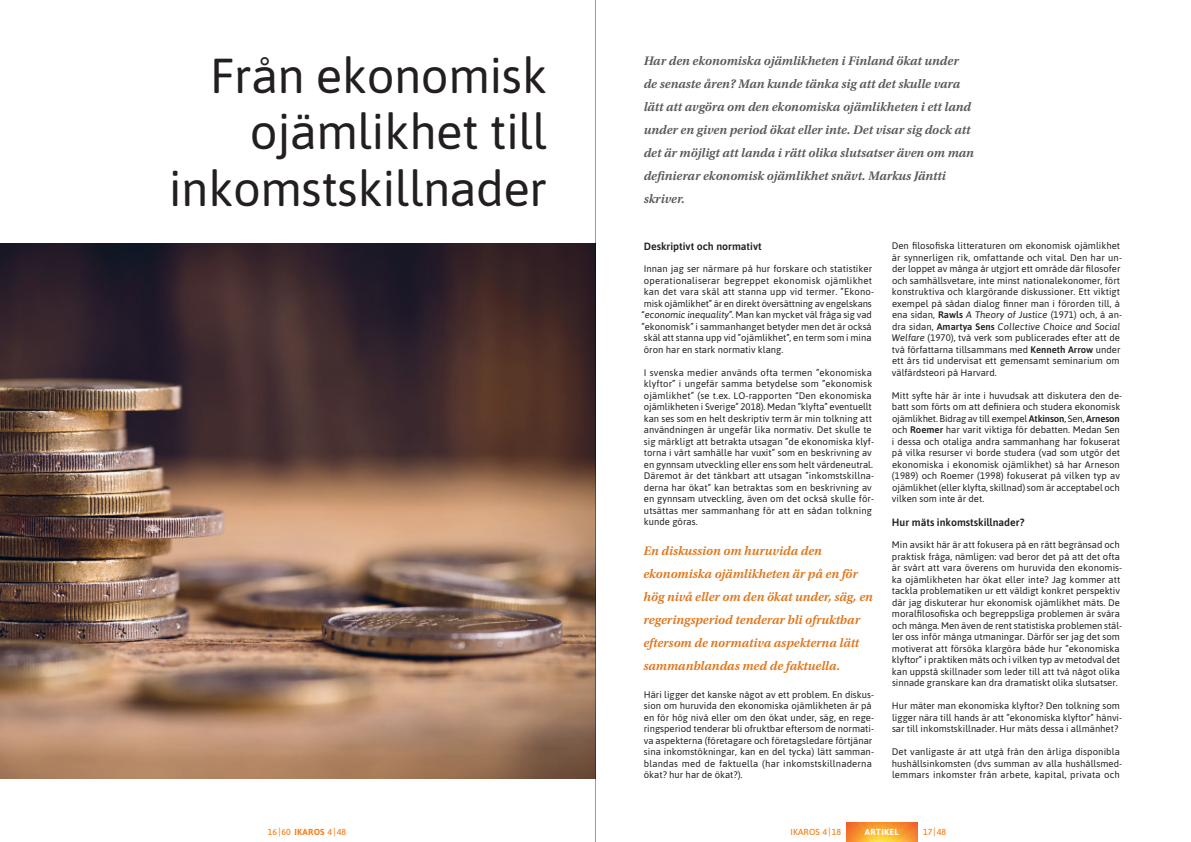
<style>
.page{position:relative;width:1191px;height:842px;background:#fff}
.page>*{position:absolute;margin:0;border:0;box-sizing:border-box;transform-origin:0 0}
.Rubrik{font:49px/56.3px "Asap";letter-spacing:-.01em;color:#231f20;text-align:right}
.ingress{font:italic 600 13px/23px "Utopia Std";color:#58595b}
.citat{font:italic 600 13px/23px "Utopia Std";color:#df771c}
.mellanrubrik{font:600 10.5px "Asap";color:#231f20}
.brödtext{font:9.5px/11.5px "Asap";color:#231f20}
.t1{font:700 8.8px "Asap";letter-spacing:.035em;color:#f5821f}
.t2{font:500 8.8px "Asap";letter-spacing:.01em;color:#f5821f}
.t3{font:700 8.7px "Asap";letter-spacing:.035em;color:#fff}
.s1{font-style:italic}
.s2{font-weight:600}
.s3{font-weight:500}
.s4{font-weight:500;font-size:9.6px}
.s5{font-weight:500;font-size:8.7px}
.s6{font-size:8.7px}
.s7{font-size:9.6px}
</style>
<div class="page">
<img style="left:0;top:243px;width:595px;height:536px">
<img style="left:846px;top:822px;width:71px;height:20px">
<hr style="left:595px;top:0;width:1px;height:842px;background:#231f20">
<p class="Rubrik" style="left:169px;top:45px;width:380px">Från ekonomisk ojämlikhet till inkomstskillnader</p>
<p class="ingress" style="left:643px;top:50px;width:332px">Har den ekonomiska ojämlikheten i Finland ökat under de senaste åren? Man kunde tänka sig att det skulle vara lätt att avgöra om den ekonomiska ojämlikheten i ett land under en given period ökat eller inte. Det visar sig dock att det är möjligt att landa i rätt olika slutsatser även om man definierar ekonomisk ojämlikhet snävt. Markus Jäntti skriver.</p>
<p class="mellanrubrik" style="left:644px;top:239px;width:119px">Deskriptivt och normativt</p>
<p class="brödtext" style="left:641px;top:263px;width:234px">Innan jag ser närmare på hur forskare och statistiker operationaliserar begreppet ekonomisk ojämlikhet kan det vara skäl att stanna upp vid termer. ”Ekono&shy;misk ojämlikhet” är en direkt översättning av engelskans “<span class="s1">economic inequality</span>”. Man kan mycket väl fråga sig vad ”ekonomisk” i sammanhanget betyder men det är också skäl att stanna upp vid ”ojämlikhet”, en term som i mina öron har en stark normativ klang.</p>
<p class="brödtext" style="left:643px;top:366px;width:232px">I svenska medier används ofta termen ”ekonomiska klyftor” i ungefär samma betydelse som ”ekonomisk ojämlikhet” (se t.ex. LO-rapporten “Den ekonomiska ojämlikheten i Sverige” 2018). Medan ”klyfta” eventuellt kan ses som en helt deskriptiv term är min tolkning att användningen är ungefär lika normativ. Det skulle te sig märkligt att betrakta utsagan ”de ekonomiska klyf&shy;torna i vårt samhälle har vuxit” som en beskrivning av en gynnsam utveckling eller ens som helt värdeneutral.<br>Däremot är det tänkbart att utsagan ”inkomstskillna&shy;derna har ökat” kan betraktas som en beskrivning av en gynnsam utveckling, även om det också skulle för&shy;utsättas mer sammanhang för att en sådan tolkning kunde göras.</p>
<p class="citat" style="left:643px;top:540px;width:231px">En diskussion om huruvida den ekonomiska ojämlikheten är på en för hög nivå eller om den ökat under, säg, en regeringsperiod tenderar bli ofruktbar eftersom de normativa aspekterna lätt sammanblandas med de faktuella.</p>
<p class="brödtext" style="left:643px;top:688px;width:232px">Häri ligger det kanske något av ett problem. En diskus&shy;sion om huruvida den ekonomiska ojämlikheten är på en för hög nivå eller om den ökat under, säg, en rege&shy;ringsperiod tenderar bli ofruktbar eftersom de normati&shy;va aspekterna (företagare och företagsledare förtjänar sina inkomstökningar, kan en del tycka) lätt samman&shy;blandas med de faktuella (har inkomstskillnaderna ökat? hur har de ökat?).</p>
<p class="brödtext" style="left:892px;top:240px;width:232px">Den filosofiska litteraturen om ekonomisk ojämlikhet är synnerligen rik, omfattande och vital. Den har un&shy;der loppet av många år utgjort ett område där filosofer och samhällsvetare, inte minst nationalekonomer, fört konstruktiva och klargörande diskussioner. Ett viktigt exempel på sådan dialog finner man i förorden till, å ena sidan, <span class="s2">Rawls</span> <span class="s1">A Theory of Justice</span> (1971) och, å an&shy;dra sidan, <span class="s2">Amartya Sens</span> <span class="s1">Collective Choice and Social Welfare</span> (1970), två verk som publicerades efter att de två författarna tillsammans med <span class="s2">Kenneth Arrow</span> under ett års tid undervisat ett gemensamt seminarium om välfärdsteori på Harvard.</p>
<p class="brödtext" style="left:892px;top:389px;width:232px">Mitt syfte här är inte i huvudsak att diskutera den de&shy;batt som förts om att definiera och studera ekonomisk ojämlikhet. Bidrag av till exempel <span class="s2">Atkinson</span>, Sen, <span class="s2">Arneson </span>och <span class="s2">Roemer</span> har varit viktiga för debatten. Medan Sen i dessa och otaliga andra sammanhang har fokuserat på vilka resurser vi borde studera (vad som utgör det ekonomiska i ekonomisk ojämlikhet) så har Arneson (1989) och Roemer (1998) fokuserat på vilken typ av ojämlikhet (eller klyfta, skillnad) som är acceptabel och vilken som inte är det.</p>
<p class="mellanrubrik" style="left:892px;top:515px;width:134px">Hur mäts inkomstskillnader?</p>
<p class="brödtext" style="left:892px;top:539px;width:232px">Min avsikt här är att fokusera på en rätt begränsad och praktisk fråga, nämligen: vad beror det på att det ofta är svårt att vara överens om huruvida den ekonomis&shy;ka ojämlikheten har ökat eller inte? Jag kommer att tackla problematiken ur ett väldigt konkret perspektiv där jag diskuterar hur ekonomisk ojämlikhet mäts. De moralfilosofiska och begreppsliga problemen är svåra och många. Men även de rent statistiska problemen stäl&shy;ler oss inför många utmaningar. Därför ser jag det som motiverat att försöka klargöra både hur ”ekonomiska klyftor” i praktiken mäts och i vilken typ av metodval det kan uppstå skillnader som leder till att två något olika sinnade granskare kan dra dramatiskt olika slutsatser.</p>
<p class="brödtext" style="left:892px;top:700px;width:232px">Hur mäter man ekonomiska klyftor? Den tolkning som ligger nära till hands är att ”ekonomiska klyftor” hänvi&shy;sar till inkomstskillnader. Hur mäts dessa i allmänhet?</p>
<p class="brödtext" style="left:892px;top:746px;width:232px">Det vanligaste är att utgå från den årliga disponibla hushållsinkomsten (dvs summan av alla hushållsmed&shy;lemmars inkomster från arbete, kapital, privata och</p>
<p class="t1" style="left:268px;top:826px;width:80px"><span class="s3">16</span><span class="s4">|</span><span class="s3">60</span> IKAROS <span class="s5">4</span> <span class="s4">|</span><span class="s5">48</span></p>
<p class="t2" style="left:790px;top:826px;width:52px">IKAROS <span class="s6">4</span> <span class="s7">|</span><span class="s6">18</span></p>
<p class="t3" style="left:865px;top:826px;width:35px">ARTIKEL</p>
<p class="t2" style="left:923px;top:826px;width:25px">17<span class="s7">|</span>48</p>
</div>
